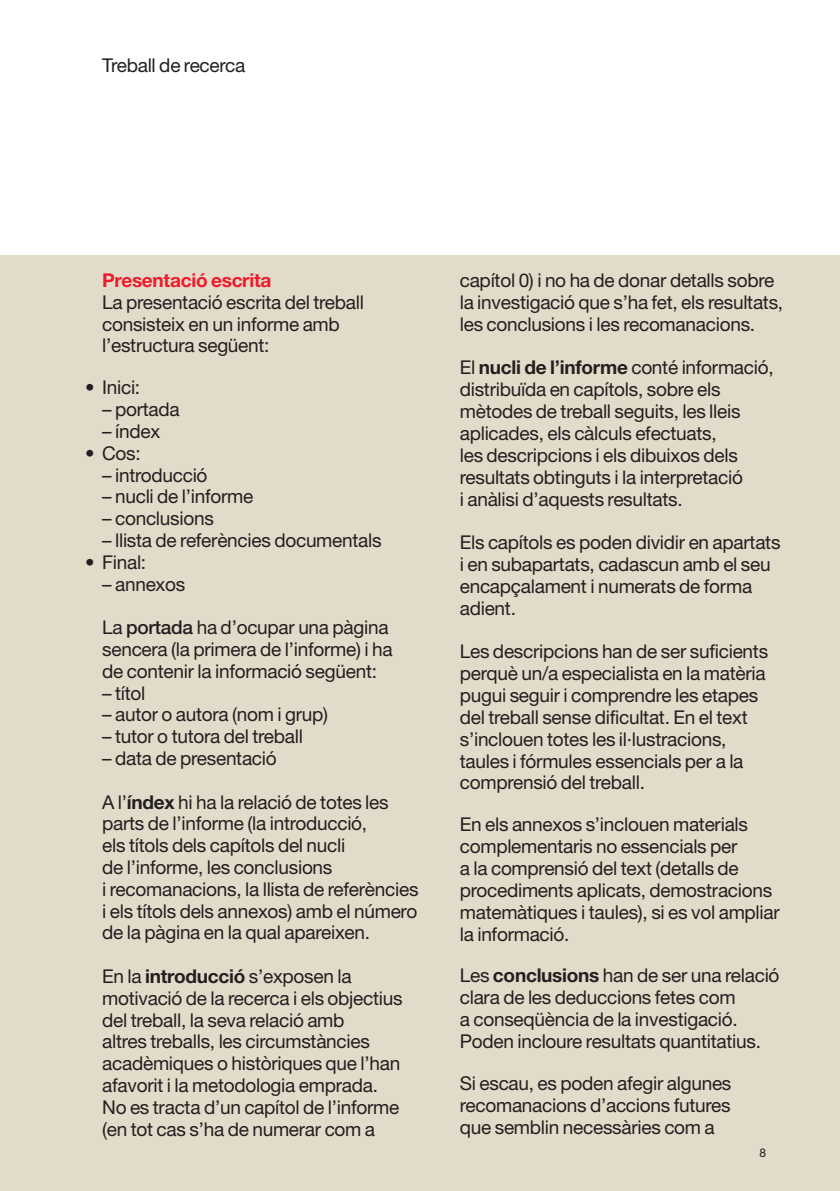
<style>
.page{position:relative;width:840px;height:1191px;background:#fff}
.page>*{position:absolute;margin:0;border:0;box-sizing:border-box;transform-origin:0 0}
.text{font:19px/21.8px "Helvetica Neue";letter-spacing:-.015em;color:#231f20}
.guions{font:19px "Helvetica Neue";letter-spacing:-.015em;color:#231f20}
.punts{font:19px "Helvetica Neue";letter-spacing:-.015em;color:#231f20}
.text_bold_gris{font:700 19px "Helvetica Neue";letter-spacing:-.015em;color:#ee1b2c}
.t1{font:12px "Helvetica Neue";color:#231f20}
.s1{font-weight:500}
.s2{font-weight:700}
</style>
<div class="page">
<div style="left:0;top:255px;width:839px;height:936px;background:#e3dbc9"></div>
<p class="text" style="left:102px;top:54px;width:145px">Treball de recerca</p>
<p class="text_bold_gris" style="left:102px;top:268px;width:171px">Presentació escrita</p>
<p class="text" style="left:102px;top:291px;width:263px">La presentació escrita del treball consisteix en un informe amb l’estructura següent:</p>
<p class="punts" style="left:85px;top:376px;width:57px">• Inici:</p>
<p class="text" style="left:102px;top:398px;width:79px">– portada</p>
<p class="text" style="left:102px;top:420px;width:59px">– índex</p>
<p class="punts" style="left:85px;top:441px;width:57px">• Cos:</p>
<p class="text" style="left:102px;top:463px;width:107px">– introducció</p>
<p class="text" style="left:102px;top:485px;width:153px">– nucli de l’informe</p>
<p class="text" style="left:102px;top:507px;width:113px">– conclusions</p>
<p class="text" style="left:102px;top:529px;width:281px">– llista de referències documentals</p>
<p class="punts" style="left:85px;top:550px;width:63px">• Final:</p>
<p class="text" style="left:102px;top:572px;width:85px">– annexos</p>
<p class="text" style="left:102px;top:616px;width:292px">La <span class="s1">portada</span> ha d’ocupar una pàgina sencera (la primera de l’informe) i ha de contenir la informació següent:</p>
<p class="guions" style="left:102px;top:681px;width:45px">– títol</p>
<p class="guions" style="left:102px;top:703px;width:227px">– autor o autora (nom i grup)</p>
<p class="guions" style="left:102px;top:725px;width:202px">– tutor o tutora del treball</p>
<p class="guions" style="left:102px;top:747px;width:176px">– data de presentació</p>
<p class="text" style="left:102px;top:790px;width:318px">A l’<span class="s2">índex</span> hi ha la relació de totes les parts de l’informe (la introducció,<br>els títols dels capítols del nucli<br>de l’informe, les conclusions<br>i recomanacions, la llista de referències i els títols dels annexos) amb el número de la pàgina en la qual apareixen.</p>
<p class="text" style="left:102px;top:965px;width:302px">En la <span class="s2">introducció</span> s’exposen la motivació de la recerca i els objectius del treball, la seva relació amb<br>altres treballs, les circumstàncies acadèmiques o històriques que l’han afavorit i la metodologia emprada.<br>No es tracta d’un capítol de l’informe (en tot cas s’ha de numerar com a</p>
<p class="text" style="left:459px;top:269px;width:325px">capítol 0) i no ha de donar detalls sobre la investigació que s’ha fet, els resultats, les conclusions i les recomanacions.</p>
<p class="text" style="left:459px;top:356px;width:315px">El <span class="s2">nucli de l’informe</span> conté informació, distribuïda en capítols, sobre els mètodes de treball seguits, les lleis aplicades, els càlculs efectuats,<br>les descripcions i els dibuixos dels resultats obtinguts i la interpretació<br>i anàlisi d’aquests resultats.</p>
<p class="text" style="left:459px;top:531px;width:322px">Els capítols es poden dividir en apartats i en subapartats, cadascun amb el seu encapçalament i numerats de forma adient.</p>
<p class="text" style="left:459px;top:640px;width:310px">Les descripcions han de ser suficients perquè un/a especialista en la matèria pugui seguir i comprendre les etapes del treball sense dificultat. En el text s’inclouen totes les il·lustracions, taules i fórmules essencials per a la comprensió del treball.</p>
<p class="text" style="left:459px;top:813px;width:321px">En els annexos s’inclouen materials complementaris no essencials per<br>a la comprensió del text (detalls de procediments aplicats, demostracions matemàtiques i taules), si es vol ampliar la informació.</p>
<p class="text" style="left:459px;top:964px;width:321px">Les <span class="s2">conclusions</span> han de ser una relació clara de les deduccions fetes com<br>a conseqüència de la investigació.<br>Poden incloure resultats quantitatius.</p>
<p class="text" style="left:459px;top:1072px;width:273px;text-align:justify">Si escau, es poden afegir algunes recomanacions d’accions futures que semblin necessàries com a</p>
<p class="t1" style="left:759px;top:1145px;width:8px">8</p>
</div>
